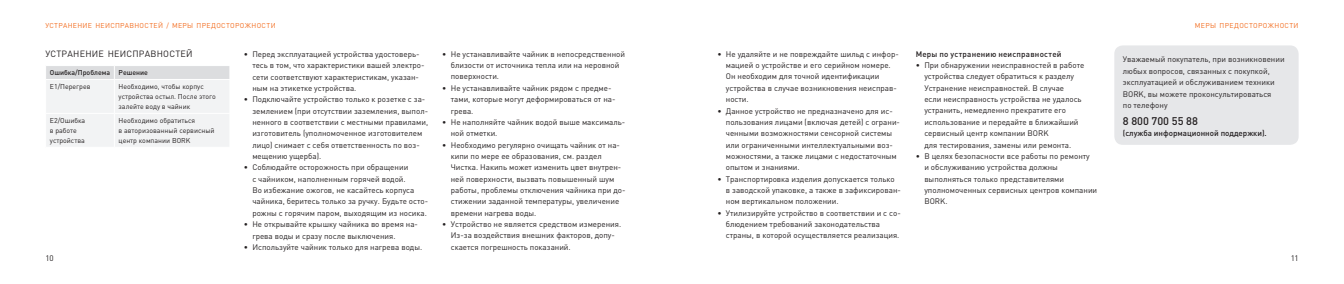
<style>
.page{position:relative;width:1344px;height:284px;background:#fff}
.page>*{position:absolute;margin:0;border:0;box-sizing:border-box;transform-origin:0 0}
.t1{font:500 11px "DIN Pro";color:#231f20}
.t2{font:9px "DIN Pro";letter-spacing:.025em;color:#231f20}
.t3{font:8px/11.3px "DIN Pro";color:#231f20}
.t4{font:500 8px "DIN Pro";letter-spacing:.01em;color:#231f20}
.t5{font:7px/10px "DIN Pro";color:#231f20}
.t6{font:7px "DIN Pro";color:#f36e21}
.t7{font:500 7px "DIN Pro";color:#231f20}
</style>
<div class="page">
<svg style="left:46px;top:66px;width:184px;height:81px"></svg>
<hr style="left:45px;top:79px;width:69px;height:1px;background:#fff">
<hr style="left:114px;top:79px;width:116px;height:1px;background:#fff">
<div style="left:1114px;top:45px;width:184px;height:100px;background:#e6e7e9;border-radius:9px"></div>
<p class="t6" style="left:45px;top:21px;width:10px">Устр</p>
<p class="t6" style="left:63px;top:21px;width:53px">анение неиспр</p>
<p class="t6" style="left:125px;top:21px;width:21px">авносте</p>
<p class="t6" style="left:158px;top:21px;width:26px">й / Меры</p>
<p class="t6" style="left:197px;top:21px;width:6px">предосторож</p>
<p class="t6" style="left:252px;top:21px;width:11px">ност</p>
<p class="t6" style="left:271px;top:21px;width:7px">и</p>
<p class="t6" style="left:1195px;top:21px;width:12px">Меры</p>
<p class="t6" style="left:1219px;top:21px;width:6px">предосторож</p>
<p class="t6" style="left:1274px;top:21px;width:11px">ност</p>
<p class="t6" style="left:1293px;top:21px;width:7px">и</p>
<p class="t2" style="left:45px;top:47px;width:147px">УСТРАН ЕНИ Е Н ЕИСПРАВНОСТЕЙ</p>
<p class="t7" style="left:50px;top:68px;width:100px">Ошибка/Проблема Решение</p>
<p class="t5" style="left:50px;top:81px;width:42px">Е1/Перегрев</p>
<p class="t5" style="left:119px;top:81px;width:99px">Н еобходимо, чтобы корпус устройства остыл. После этого залейте воду в чайник</p>
<p class="t5" style="left:50px;top:115px;width:37px">E2/Ошибка в работе устройства</p>
<p class="t5" style="left:119px;top:115px;width:97px">Н еобходимо обратиться<br>в авторизованный сервисный центр компании BORK</p>
<p class="t4" style="left:916px;top:48px;width:147px">Меры по устранению неисправностей</p>
<p class="t3" style="left:924px;top:59px;width:161px;text-indent:-9px">• При обнаружении неисправностей в работе устройства следует обратиться к разделу Устранение неисправностей. В случае<br>если неисправность устройства не удалось устранить, немедленно прекратите его использование и передайте в ближайший сервисный центр компании BORK<br>для тестирования, замены или ремонта.</p>
<p class="t3" style="left:924px;top:150px;width:174px;text-indent:-9px">• В целях безопасности все работы по ремонту<br>и обслуживанию устройства должны выполняться только представителями уполномоченных сервисных центров компании BORK.</p>
<p class="t3" style="left:726px;top:48px;width:174px;text-indent:-9px">• Не удаляйте и не повреждайте шильд с инфор&shy;мацией о устройстве и его серийном номере.<br>Он необходим для точной идентификации устройства в случае возникновения неисправ&shy;ности.</p>
<p class="t3" style="left:726px;top:104px;width:176px;text-indent:-9px">• Данное устройство не предназначено для ис&shy;пользования лицами (включая детей) с ограни&shy;ченными возможностями сенсорной системы или ограниченными интеллектуальными воз&shy;можностями, а также лицами с недостаточным опытом и знаниями.</p>
<p class="t3" style="left:726px;top:172px;width:177px;text-indent:-9px">• Транспортировка изделия допускается только в заводской упаковке, а также в зафиксирован&shy;ном вертикальном положении.</p>
<p class="t3" style="left:726px;top:206px;width:176px;text-indent:-9px">• Утилизируйте устройство в соответствии и с со&shy;блюдением требований законодательства страны, в которой осуществляется реализация.</p>
<p class="t3" style="left:451px;top:48px;width:176px;text-indent:-9px">• Не устанавливайте чайник в непосредственной близости от источника тепла или на неровной поверхности.</p>
<p class="t3" style="left:451px;top:82px;width:166px;text-indent:-9px">• Не устанавливайте чайник рядом с предме&shy;тами, которые могут деформироваться от на&shy;грева.</p>
<p class="t3" style="left:451px;top:116px;width:176px;text-indent:-9px">• Не наполняйте чайник водой выше максималь&shy;ной отметки.</p>
<p class="t3" style="left:451px;top:138px;width:176px;text-indent:-9px">• Необходимо регулярно очищать чайник от на&shy;кипи по мере ее образования, см. раздел Чистка. Накипь может изменить цвет внутрен&shy;ней поверхности, вызвать повышенный шум работы, проблемы отключения чайника при до&shy;стижении заданной температуры, увеличение времени нагрева воды.</p>
<p class="t3" style="left:451px;top:218px;width:172px;text-indent:-9px">• Устройство не является средством измерения.<br>Из-за воздействия внешних факторов, допу&shy;скается погрешность показаний.</p>
<p class="t3" style="left:252px;top:48px;width:174px;text-indent:-9px">• Перед эксплуатацией устройства удостоверь&shy;тесь в том, что характеристики вашей электро&shy;сети соответствуют характеристикам, указан&shy;ным на этикетке устройства.</p>
<p class="t3" style="left:252px;top:93px;width:177px;text-indent:-9px">• Подключайте устройство только к розетке с за&shy;землением (при отсутствии заземления, выпол&shy;ненного в соответствии с местными правилами, изготовитель (уполномоченное изготовителем лицо) снимает с себя ответственность по воз&shy;мещению ущерба).</p>
<p class="t3" style="left:252px;top:161px;width:177px;text-indent:-9px">• Соблюдайте осторожность при обращении<br>с чайником, наполненным горячей водой.<br>Во избежание ожогов, не касайтесь корпуса чайника, беритесь только за ручку. Будьте осто&shy;рожны с горячим паром, выходящим из носика.</p>
<p class="t3" style="left:252px;top:218px;width:167px;text-indent:-9px">• Не открывайте крышку чайника во время на&shy;грева воды и сразу после выключения.</p>
<p class="t3" style="left:244px;top:241px;width:180px">• И спользуйте чайник только для нагрева воды.</p>
<p class="t3" style="left:1123px;top:53px;width:163px">Уважаемый покупатель, при возникновении любых вопросов, связанных с покупкой, эксплуатацией и обслуживанием техники BORK, вы можете проконсультироваться<br>по телефону</p>
<h1 class="t1" style="left:1123px;top:113px;width:77px">8 800 700 55 88</h1>
<p class="t4" style="left:1123px;top:128px;width:145px">(cлужба информационной поддержки).</p>
<p class="t3" style="left:45px;top:252px;width:10px">10</p>
<p class="t3" style="left:1290px;top:252px;width:9px">11</p>
</div>
